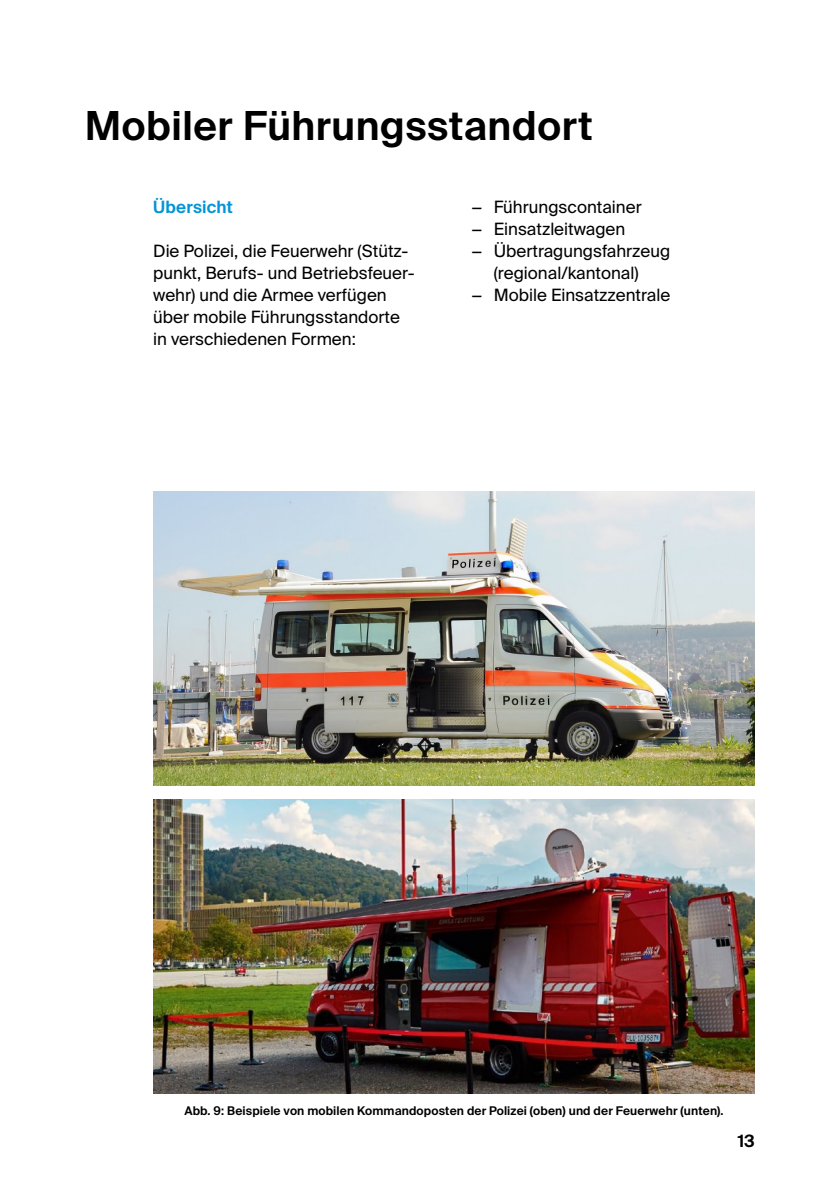
<style>
.page{position:relative;width:840px;height:1191px;background:#fff}
.page>*{position:absolute;margin:0;border:0;box-sizing:border-box;transform-origin:0 0}
.t1{font:600 40px "Suisse Intl";letter-spacing:.015em;color:#000}
.t2{font:17px/22px "Suisse Intl";color:#000}
.t3{font:600 17px "Suisse Intl";letter-spacing:.01em;color:#0095d6}
.t4{font:600 17px "Suisse Intl";color:#000}
.t5{font:600 12px "Suisse Intl";letter-spacing:.01em;color:#000}
</style>
<div class="page">
<img style="left:153px;top:491px;width:601px;height:294px">
<img style="left:153px;top:799px;width:601px;height:294px">
<h1 class="t1" style="left:85px;top:103px;width:508px">Mobiler Führungsstandort</h1>
<p class="t3" style="left:153px;top:197px;width:81px">Übersicht</p>
<p class="t2" style="left:153px;top:240px;width:263px">Die Polizei, die Feuerwehr (Stütz&shy;punkt, Berufs- und Betriebsfeuer&shy;wehr) und die Armee verfügen über mobile Führungsstandorte in verschiedenen Formen:</p>
<p class="t2" style="left:471px;top:196px;width:172px">− Führungscontainer</p>
<p class="t2" style="left:471px;top:218px;width:155px">− Einsatzleitwagen</p>
<p class="t2" style="left:471px;top:240px;width:201px">− Übertragungsfahrzeug</p>
<p class="t2" style="left:493px;top:262px;width:146px">(regional/kantonal)</p>
<p class="t2" style="left:471px;top:284px;width:200px">− Mobile Einsatzzentrale</p>
<p class="t5" style="left:184px;top:1104px;width:540px">Abb. 9: Beispiele von mobilen Kommandoposten der Polizei (oben) und der Feuerwehr (unten).</p>
<p class="t4" style="left:737px;top:1131px;width:19px">13</p>
</div>
